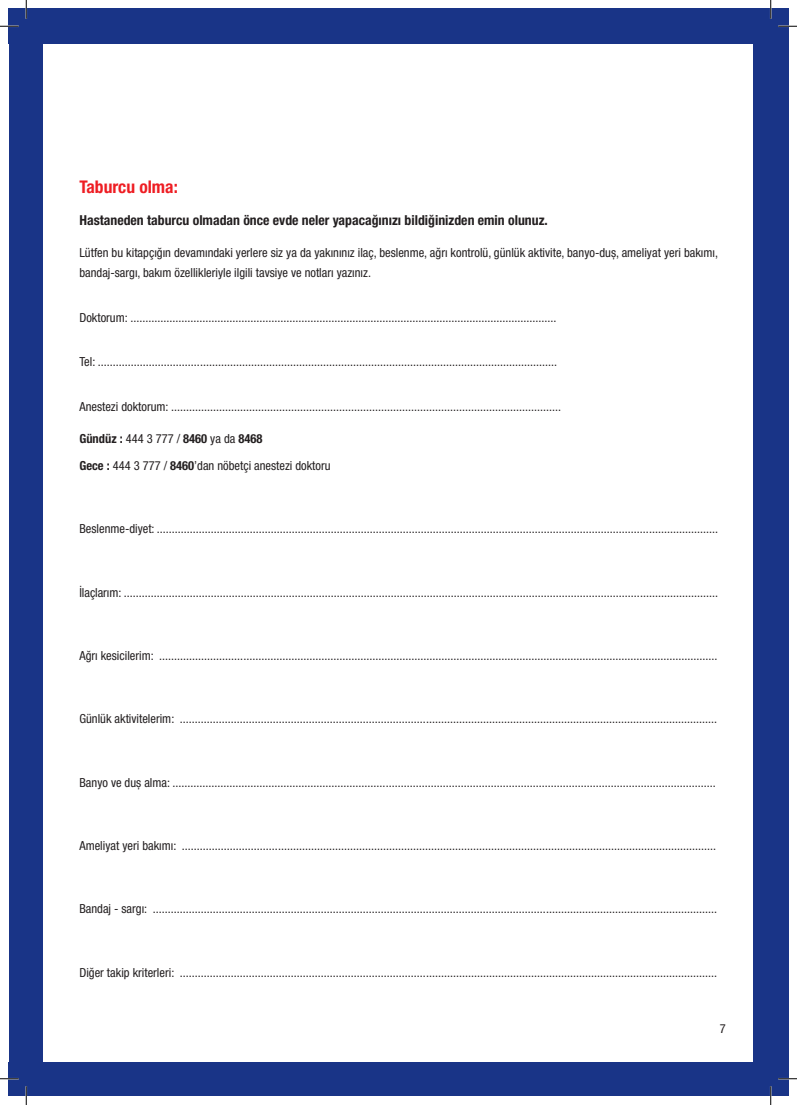
<style>
.page{position:relative;width:797px;height:1105px;background:#fff}
.page>*{position:absolute;margin:0;border:0;box-sizing:border-box;transform-origin:0 0}
.t1{font:700 condensed 17.5px "Helvetica Neue LT Pro";color:#ee1d23}
.t2{font:700 condensed 13.75px "Helvetica Neue LT Pro";color:#231f20}
.t3{font:condensed 12.5px/20px "Helvetica Neue LT Pro";color:#231f20}
.t4{font:700 condensed 12.5px "Helvetica Neue LT Pro";color:#231f20}
.s1{font-weight:400}
.s2{font-weight:700}
</style>
<div class="page">
<div style="left:9px;top:9px;width:779px;height:1087px;background:#193487"></div>
<hr style="left:9px;top:44px;width:1px;height:1017px;background:#fff">
<div style="left:44px;top:44px;width:709px;height:1017px;background:#fff"></div>
<svg style="left:0;top:25px;width:19px;height:2px"></svg>
<svg style="left:778px;top:25px;width:19px;height:2px"></svg>
<svg style="left:0;top:1078px;width:19px;height:1px"></svg>
<svg style="left:778px;top:1078px;width:19px;height:1px"></svg>
<svg style="left:25px;top:0;width:2px;height:19px"></svg>
<svg style="left:25px;top:1086px;width:2px;height:19px"></svg>
<svg style="left:770px;top:0;width:1px;height:19px"></svg>
<svg style="left:770px;top:1086px;width:1px;height:19px"></svg>
<p class="t1" style="left:79px;top:176px;width:100px">Taburcu olma:</p>
<p class="t2" style="left:79px;top:212px;width:470px">Hastaneden taburcu olmadan önce evde neler yapacağınızı bildiğinizden emin olunuz.</p>
<p class="t3" style="left:79px;top:243px;width:640px">Lütfen bu kitapçığın devamındaki yerlere siz ya da yakınınız ilaç, beslenme, ağrı kontrolü, günlük aktivite, banyo-duş, ameliyat yeri bakımı, bandaj-sargı, bakım özellikleriyle ilgili tavsiye ve notları yazınız.</p>
<p class="t3" style="left:79px;top:307px;width:478px">Doktorum: ..............................................................................................................................................</p>
<p class="t3" style="left:79px;top:352px;width:479px">Tel: .........................................................................................................................................................</p>
<p class="t3" style="left:79px;top:396px;width:483px">Anestezi doktorum: ..................................................................................................................................</p>
<p class="t4" style="left:79px;top:431px;width:184px">Gündüz : <span class="s1">444 3 777 /</span> 8460 <span class="s1">ya da</span> 8468</p>
<p class="t3" style="left:79px;top:455px;width:253px"><span class="s2">Gece :</span> 444 3 777 / <span class="s2">8460</span>’dan nöbetçi anestezi doktoru</p>
<p class="t3" style="left:79px;top:519px;width:640px">Beslenme-diyet: ...........................................................................................................................................................................................</p>
<p class="t3" style="left:79px;top:582px;width:640px">İlaçlarım: ......................................................................................................................................................................................................</p>
<p class="t3" style="left:79px;top:645px;width:639px">Ağrı kesicilerim: ..........................................................................................................................................................................................</p>
<p class="t3" style="left:79px;top:709px;width:639px">Günlük aktivitelerim: ...................................................................................................................................................................................</p>
<p class="t3" style="left:79px;top:772px;width:638px">Banyo ve duş alma: .....................................................................................................................................................................................</p>
<p class="t3" style="left:79px;top:836px;width:638px">Ameliyat yeri bakımı: ..................................................................................................................................................................................</p>
<p class="t3" style="left:79px;top:899px;width:639px">Bandaj - sargı: ............................................................................................................................................................................................</p>
<p class="t3" style="left:79px;top:962px;width:639px">Diğer takip kriterleri: ...................................................................................................................................................................................</p>
<p class="t3" style="left:719px;top:1019px;width:7px">7</p>
</div>
